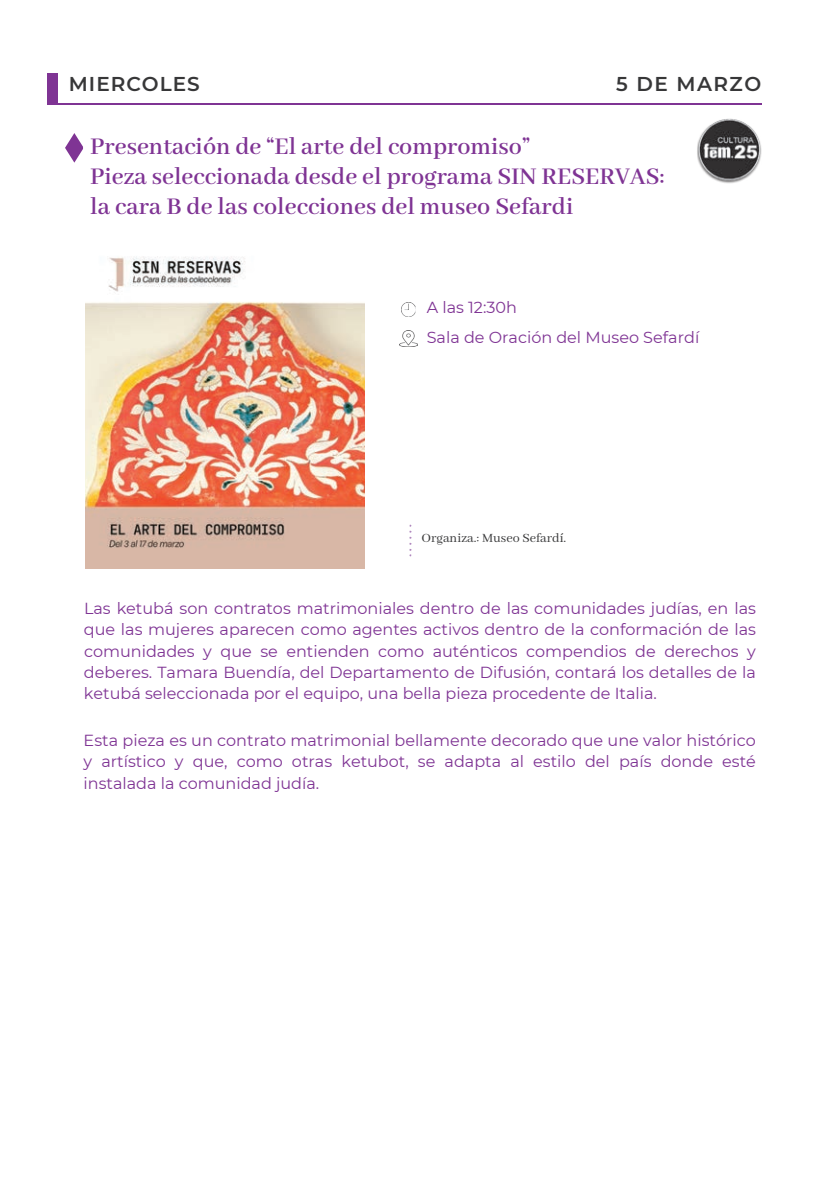
<style>
.page{position:relative;width:840px;height:1191px;background:#fff}
.page>*{position:absolute;margin:0;border:0;box-sizing:border-box;transform-origin:0 0}
.t1{font:600 26px/30px "Abhaya Libre";color:#7f3494}
.t2{font:600 20px "Montserrat";letter-spacing:.05em;color:#373738}
.t3{font:16px/21.4px "Montserrat";color:#7f3494;text-align:justify}
.t4{font:14px "Abhaya Libre";color:#373738}
</style>
<div class="page">
<div style="left:47px;top:73px;width:11px;height:31px;background:#7f3494"></div>
<hr style="left:47px;top:103px;width:713px;height:1px;background:#7f3494">
<svg style="left:409px;top:525px;width:2px;height:31px"></svg>
<img style="left:399px;top:330px;width:18px;height:16px">
<img style="left:401px;top:303px;width:14px;height:13px">
<svg style="left:65px;top:133px;width:18px;height:30px"></svg>
<img style="left:85px;top:256px;width:279px;height:312px">
<img style="left:660px;top:103px;width:102px;height:81px">
<p class="t2" style="left:69px;top:69px;width:132px">MIERCOLES</p>
<p class="t2" style="left:616px;top:69px;width:146px">5 DE MARZO</p>
<p class="t1" style="left:90px;top:132px;width:575px">Presentación de “El arte del compromiso”<br>Pieza seleccionada desde el programa SIN RESERVAS: la cara B de las colecciones del museo Sefardi</p>
<p class="t3" style="left:426px;top:292px;width:274px;line-height:29.8px">A las 12:30h<br>Sala de Oración del Museo Sefardí</p>
<p class="t4" style="left:421px;top:530px;width:146px">Organiza.: Museo Sefardí.</p>
<p class="t3" style="left:84px;top:597px;width:673px">Las ketubá son contratos matrimoniales dentro de las comunidades judías, en las que las mujeres aparecen como agentes activos dentro de la conformación de las comunidades y que se entienden como auténticos compendios de derechos y deberes. Tamara Buendía, del Departamento de Difusión, contará los detalles de la ketubá seleccionada por el equipo, una bella pieza procedente de Italia.</p>
<p class="t3" style="left:84px;top:729px;width:673px">Esta pieza es un contrato matrimonial bellamente decorado que une valor histórico y artístico y que, como otras ketubot, se adapta al estilo del país donde esté instalada la comunidad judía.</p>
</div>
